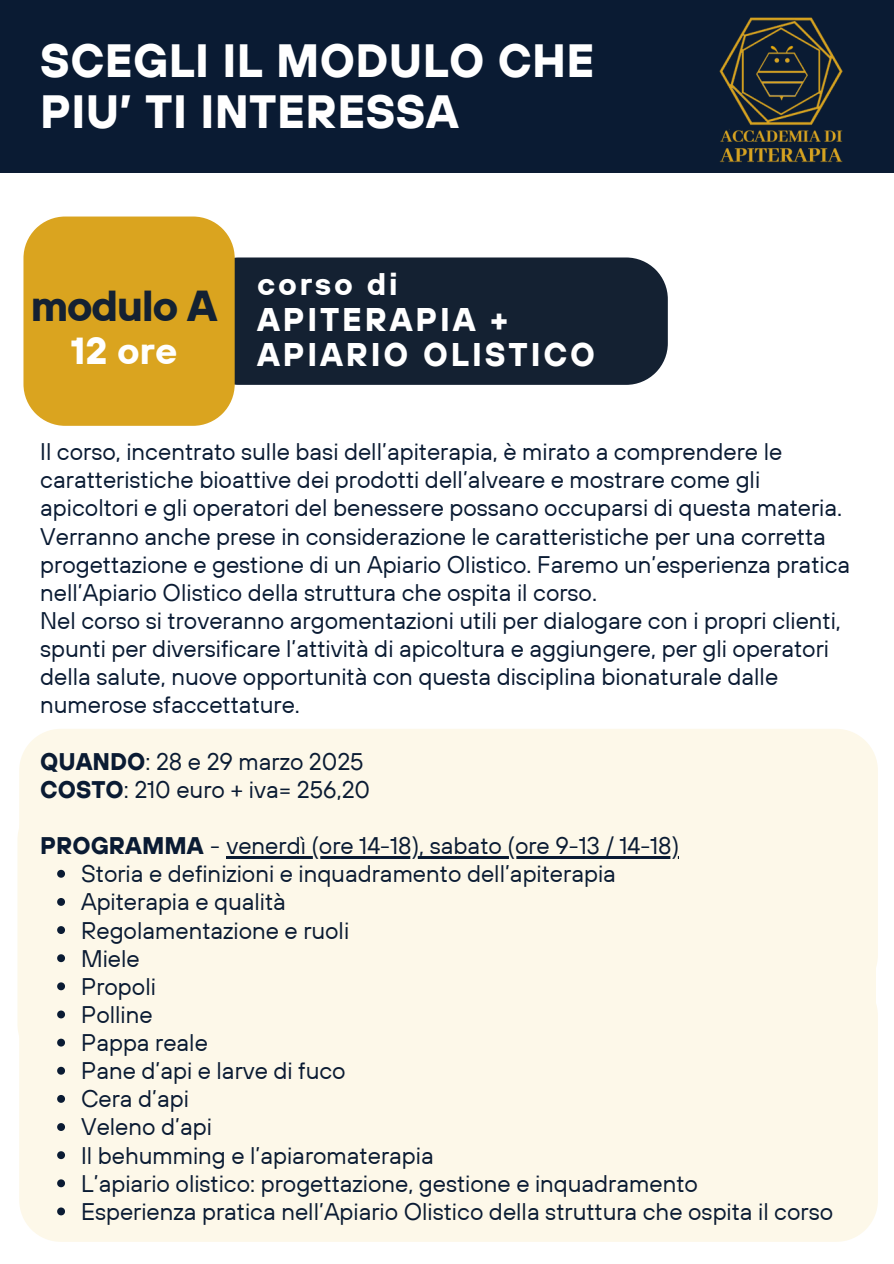
<style>
.page{position:relative;width:894px;height:1264px;background:#fff}
.page>*{position:absolute;margin:0;border:0;box-sizing:border-box;transform-origin:0 0}
.t1{font:700 46.5px/51.8px "TT Hoves";letter-spacing:.01em;color:#fff}
.t2{font:700 43.2px "TT Hoves";letter-spacing:-.035em;color:#142132}
.t3{font:700 37.5px "TT Hoves";color:#fff}
.t4{font:700 32.7px "TT Hoves";letter-spacing:.09em;color:#fff}
.t5{font:700 31.2px "TT Hoves";letter-spacing:.09em;color:#fff}
.t6{font:24px/28.2px "TT Hoves";color:#0a1b33}
.s1{font-weight:700}
</style>
<div class="page">
<div style="left:0;top:0;width:893px;height:172px;background:#0a1b33"></div>
<img style="left:719px;top:17px;width:124px;height:146px">
<div style="left:19px;top:729px;width:858px;height:244px;background:#fdf8e9"></div>
<div style="left:17px;top:798px;width:858px;height:236px;background:#fdf8e9"></div>
<div style="left:19px;top:973px;width:858px;height:268px;background:#fdf8e9"></div>
<hr style="left:226px;top:856px;width:453px;height:2px;background:#0a1b33">
<svg style="left:57px;top:869px;width:8px;height:8px"></svg>
<svg style="left:57px;top:898px;width:8px;height:7px"></svg>
<svg style="left:57px;top:926px;width:8px;height:8px"></svg>
<svg style="left:57px;top:954px;width:8px;height:8px"></svg>
<svg style="left:57px;top:982px;width:8px;height:8px"></svg>
<svg style="left:57px;top:1010px;width:8px;height:8px"></svg>
<svg style="left:57px;top:1038px;width:8px;height:8px"></svg>
<svg style="left:57px;top:1066px;width:8px;height:8px"></svg>
<svg style="left:57px;top:1094px;width:8px;height:8px"></svg>
<svg style="left:57px;top:1123px;width:8px;height:7px"></svg>
<svg style="left:57px;top:1151px;width:8px;height:8px"></svg>
<svg style="left:57px;top:1179px;width:8px;height:8px"></svg>
<svg style="left:57px;top:1207px;width:8px;height:8px"></svg>
<div style="left:234px;top:257px;width:433px;height:128px;background:#142132"></div>
<div style="left:23px;top:216px;width:211px;height:210px;background:#daa41f"></div>
<p class="t1" style="left:40px;top:34px;width:555px">SCEGLI IL MODULO CHE<br>PIU’ TI INTERESSA</p>
<p class="t2" style="left:31px;top:278px;width:188px">modulo A</p>
<p class="t5" style="left:257px;top:264px;width:142px">corso di</p>
<p class="t4" style="left:257px;top:298px;width:252px">APITERAPIA +</p>
<p class="t3" style="left:70px;top:326px;width:109px">12 ore</p>
<p class="t4" style="left:257px;top:333px;width:339px">APIARIO OLISTICO</p>
<h1 class="t6" style="left:40px;top:437px;width:811px">Il corso, incentrato sulle basi dell’apiterapia, è mirato a comprendere le caratteristiche bioattive dei prodotti dell’alveare e mostrare come gli apicoltori e gli operatori del benessere possano occuparsi di questa materia.<br>Verranno anche prese in considerazione le caratteristiche per una corretta progettazione e gestione di un Apiario Olistico. Faremo un’esperienza pratica nell’Apiario Olistico della struttura che ospita il corso.</h1>
<p class="t6" style="left:40px;top:606px;width:802px">Nel corso si troveranno argomentazioni utili per dialogare con i propri clienti, spunti per diversificare l’attività di apicoltura e aggiungere, per gli operatori della salute, nuove opportunità con questa disciplina bionaturale dalle numerose sfaccettature.</p>
<h2 class="t6" style="left:40px;top:746px;width:325px"><span class="s1">QUANDO</span>: 28 e 29 marzo 2025</h2>
<h3 class="t6" style="left:40px;top:774px;width:331px"><span class="s1">COSTO</span>: 210 euro + iva= 256,20</h3>
<h4 class="t6" style="left:40px;top:831px;width:640px"><span class="s1">PROGRAMMA</span> - venerdì (ore 14-18), sabato (ore 9-13 / 14-18)</h4>
<p class="t6" style="left:81px;top:859px;width:536px">Storia e definizioni e inquadramento dell’apiterapia<br>Apiterapia e qualità<br>Regolamentazione e ruoli</p>
<p class="t6" style="left:81px;top:943px;width:60px">Miele</p>
<p class="t6" style="left:81px;top:971px;width:76px">Propoli</p>
<p class="t6" style="left:81px;top:999px;width:73px">Polline</p>
<p class="t6" style="left:81px;top:1028px;width:128px">Pappa reale</p>
<p class="t6" style="left:81px;top:1056px;width:266px">Pane d’api e larve di fuco</p>
<p class="t6" style="left:81px;top:1084px;width:109px">Cera d’api</p>
<p class="t6" style="left:81px;top:1112px;width:132px">Veleno d’api</p>
<p class="t6" style="left:81px;top:1140px;width:354px">Il behumming e l’apiaromaterapia</p>
<p class="t6" style="left:81px;top:1168px;width:618px">L’apiario olistico: progettazione, gestione e inquadramento</p>
<p class="t6" style="left:81px;top:1196px;width:753px">Esperienza pratica nell’Apiario Olistico della struttura che ospita il corso</p>
</div>
